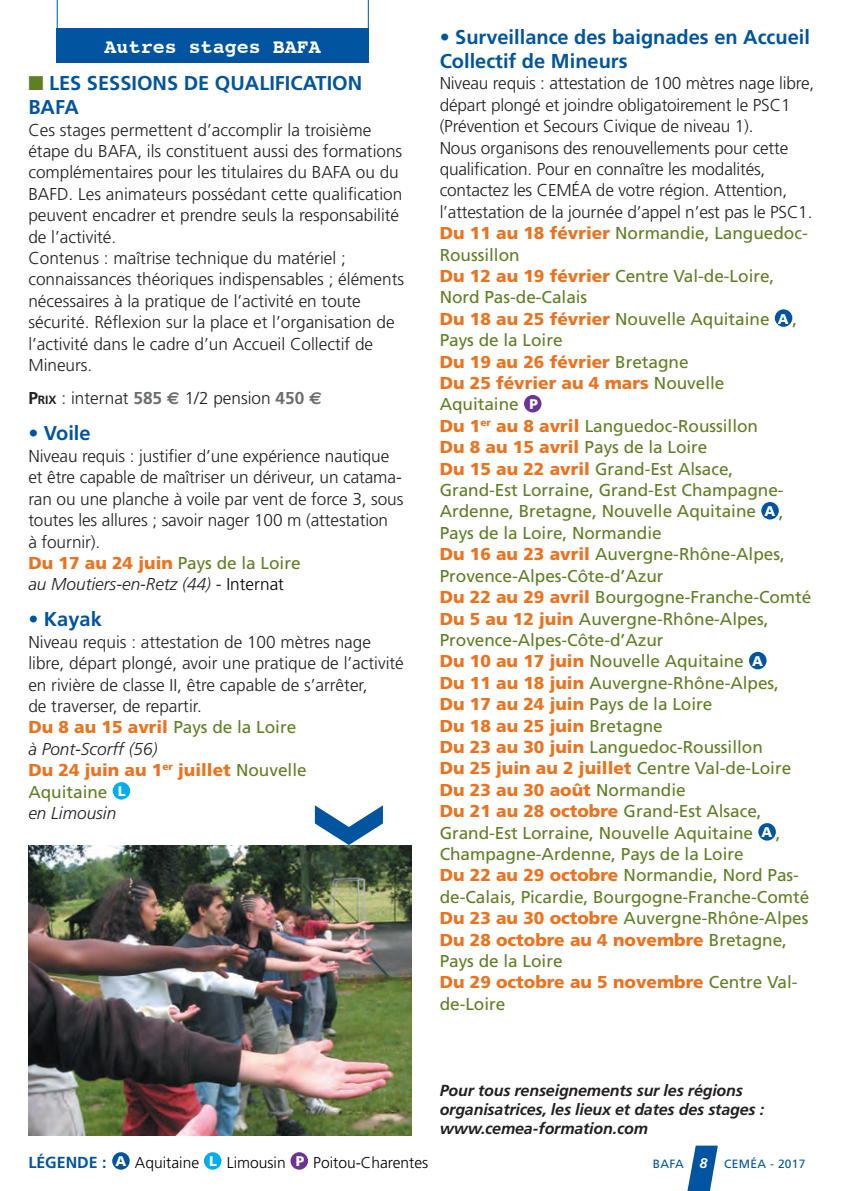
<style>
.page{position:relative;width:851px;height:1191px;background:#fff}
.page>*{position:absolute;margin:0;border:0;box-sizing:border-box;transform-origin:0 0}
.Intitulé_stage_bleu{font:700 20px/24px "Frutiger";color:#01549f}
.Titre_CAP_bleu{font:700 20px/24px "Frutiger";color:#01549f}
.t1{font:700 20px "Courier";color:#fff}
.t2{font:300 17.2px/21.4px "Frutiger";color:#231f20}
.Date_orange_frutiger{font:17.2px/21.4px "Frutiger";color:#5f7f23}
.Date_orange_frutiger-2{font:900 17.2px/21.4px "Frutiger";color:#eb731f}
.Lieu{font:italic 300 17.2px "Frutiger";color:#231f20}
.Date_orange_frutiger-3{font:italic 700 16px/19.2px "Frutiger";letter-spacing:-.01em;color:#231f20}
.Titre_CAP_bleu-2{font:700 16px "Frutiger";color:#01549f}
.Titre_CAP_bleu-3{font:300 15.6px "Frutiger";color:#000}
.t3{font:900 14px "Frutiger";color:#fff}
.t4{font:italic 700 14px "Frutiger";color:#fff}
.t5{font:12px "Frutiger";letter-spacing:.025em;color:#01549f}
.s1{color:#5f7f23}
.s2{font-weight:700}
.s3{font-weight:700;font-size:12px}
.s4{font-weight:700;color:#6c6d70}
.s5{font-family:"Euro Sans";font-weight:700;color:#6c6d70}
.s6{font-weight:900;color:#eb731f}
.s7{font-style:normal;color:#000}
.s8{font-weight:400;color:#5f7f23}
</style>
<div class="page">
<hr style="left:850px;top:0;width:1px;height:62px;background:#a4b680">
<div style="left:57px;top:28px;width:312px;height:34px;background:#01549f"></div>
<hr style="left:57px;top:0;width:1px;height:62px;background:#01549f">
<hr style="left:368px;top:0;width:1px;height:62px;background:#01549f">
<img style="left:28px;top:845px;width:383px;height:290px">
<svg style="left:315px;top:805px;width:68px;height:40px"></svg>
<div style="left:113px;top:782px;width:17px;height:17px;background:#00aeef;border-radius:50%"></div>
<div style="left:774px;top:309px;width:18px;height:18px;background:#01549f;border-radius:50%"></div>
<div style="left:524px;top:395px;width:17px;height:17px;background:#6c3595;border-radius:50%"></div>
<div style="left:761px;top:502px;width:17px;height:17px;background:#01549f;border-radius:50%"></div>
<div style="left:749px;top:652px;width:17px;height:17px;background:#01549f;border-radius:50%"></div>
<div style="left:758px;top:823px;width:17px;height:17px;background:#01549f;border-radius:50%"></div>
<svg style="left:687px;top:1145px;width:30px;height:46px"></svg>
<div style="left:112px;top:1152px;width:18px;height:17px;background:#01549f;border-radius:50%"></div>
<div style="left:204px;top:1152px;width:17px;height:17px;background:#00aeef;border-radius:50%"></div>
<div style="left:290px;top:1152px;width:18px;height:17px;background:#6c3595;border-radius:50%"></div>
<p class="t1" style="left:105px;top:31px;width:218px">Autres stages BAFA</p>
<p class="Titre_CAP_bleu" style="left:28px;top:71px;width:335px"><span class="s1">■</span> LES SESSIONS DE QUALIFICATION<br>BAFA</p>
<p class="t2" style="left:28px;top:119px;width:375px">Ces stages permettent d’accomplir la troisième étape du BAFA, ils constituent aussi des formations complémentaires pour les titulaires du BAFA ou du BAFD. Les animateurs possédant cette qualification peuvent encadrer et prendre seuls la responsabilité de l’activité.</p>
<p class="t2" style="left:28px;top:247px;width:377px">Contenus : maîtrise technique du matériel ; connaissances théoriques indispensables ; éléments nécessaires à la pratique de l’activité en toute sécurité. Réflexion sur la place et l’organisation de l’activité dans le cadre d’un Accueil Collectif de Mineurs.</p>
<p class="t2" style="left:28px;top:388px;width:295px"><span class="s2">P</span><span class="s3">rix</span> : internat <span class="s4">585</span> <span class="s5">e</span> 1/2 pension <span class="s4">450</span> <span class="s5">e</span></p>
<p class="Intitulé_stage_bleu" style="left:28px;top:421px;width:64px">• Voile</p>
<p class="t2" style="left:28px;top:445px;width:376px">Niveau requis : justifier d’une expérience nautique et être capable de maîtriser un dériveur, un catama&shy;ran ou une planche à voile par vent de force 3, sous toutes les allures ; savoir nager 100 m (attestation<br>à fournir).</p>
<p class="Date_orange_frutiger" style="left:28px;top:552px;width:274px"><span class="s6">Du 17 au 24 juin</span> Pays de la Loire</p>
<p class="Lieu" style="left:28px;top:574px;width:257px">au Moutiers-en-Retz (44) - <span class="s7">Internat</span></p>
<p class="Intitulé_stage_bleu" style="left:28px;top:607px;width:75px">• Kayak</p>
<p class="t2" style="left:28px;top:631px;width:377px">Niveau requis : attestation de 100 mètres nage libre, départ plongé, avoir une pratique de l’activité en rivière de classe II, être capable de s’arrêter,<br>de traverser, de repartir.</p>
<p class="Date_orange_frutiger" style="left:28px;top:716px;width:269px"><span class="s6">Du 8 au 15 avril</span> Pays de la Loire</p>
<p class="Lieu" style="left:28px;top:739px;width:131px">à Pont-Scorff (56)</p>
<p class="Date_orange_frutiger-2" style="left:28px;top:759px;width:280px">Du 24 juin au 1<sup>er</sup> juillet <span class="s8">Nouvelle</span></p>
<p class="Date_orange_frutiger" style="left:28px;top:780px;width:81px">Aquitaine</p>
<p class="t3" style="left:118px;top:783px;width:9px">L</p>
<p class="Lieu" style="left:28px;top:803px;width:89px">en Limousin</p>
<p class="Intitulé_stage_bleu" style="left:439px;top:25px;width:372px">• Surveillance des baignades en Accueil<br>Collectif de Mineurs</p>
<p class="t2" style="left:439px;top:73px;width:376px">Niveau requis : attestation de 100 mètres nage libre, départ plongé et joindre obligatoirement le PSC1 (Prévention et Secours Civique de niveau 1).</p>
<p class="t2" style="left:439px;top:137px;width:374px">Nous organisons des renouvellements pour cette qualification. Pour en connaître les modalités, contactez les CEMÉA de votre région. Attention, l’attestation de la journée d’appel n’est pas le PSC1.</p>
<p class="Date_orange_frutiger" style="left:439px;top:222px;width:369px"><span class="s6">Du 11 au 18 février</span> Normandie, Languedoc-<br>Roussillon</p>
<p class="Date_orange_frutiger" style="left:439px;top:265px;width:336px"><span class="s6">Du 12 au 19 février</span> Centre Val-de-Loire,<br>Nord Pas-de-Calais</p>
<p class="Date_orange_frutiger" style="left:439px;top:308px;width:331px"><span class="s6">Du 18 au 25 février</span> Nouvelle Aquitaine</p>
<p class="t3" style="left:777px;top:310px;width:12px">A</p>
<p class="Date_orange_frutiger" style="left:792px;top:308px;width:6px">,</p>
<p class="Date_orange_frutiger" style="left:439px;top:329px;width:124px">Pays de la Loire</p>
<p class="Date_orange_frutiger-2" style="left:439px;top:351px;width:250px">Du 19 au 26 février <span class="s8">Bretagne</span></p>
<p class="Date_orange_frutiger-2" style="left:439px;top:372px;width:286px">Du 25 février au 4 mars <span class="s8">Nouvelle</span></p>
<p class="Date_orange_frutiger" style="left:439px;top:393px;width:81px">Aquitaine</p>
<p class="t3" style="left:529px;top:396px;width:10px">P</p>
<p class="Date_orange_frutiger" style="left:439px;top:415px;width:320px"><span class="s6">Du 1</span><sup>er</sup> <span class="s6">au 8 avril</span> Languedoc-Roussillon</p>
<p class="Date_orange_frutiger" style="left:439px;top:436px;width:269px"><span class="s6">Du 8 au 15 avril</span> Pays de la Loire</p>
<p class="Date_orange_frutiger" style="left:439px;top:458px;width:295px"><span class="s6">Du 15 au 22 avril</span> Grand-Est Alsace,</p>
<p class="Date_orange_frutiger" style="left:439px;top:479px;width:345px">Grand-Est Lorraine, Grand-Est Champagne-<br>Ardenne, Bretagne, Nouvelle Aquitaine</p>
<p class="t3" style="left:764px;top:503px;width:12px">A</p>
<p class="Date_orange_frutiger" style="left:778px;top:500px;width:6px">,</p>
<p class="Date_orange_frutiger" style="left:439px;top:522px;width:223px">Pays de la Loire, Normandie</p>
<p class="Date_orange_frutiger" style="left:439px;top:543px;width:346px"><span class="s6">Du 16 au 23 avril</span> Auvergne-Rhône-Alpes,<br>Provence-Alpes-Côte-d’Azur</p>
<p class="Date_orange_frutiger" style="left:439px;top:586px;width:373px"><span class="s6">Du 22 au 29 avril</span> Bourgogne-Franche-Comté</p>
<p class="Date_orange_frutiger" style="left:439px;top:607px;width:330px"><span class="s6">Du 5 au 12 juin</span> Auvergne-Rhône-Alpes,</p>
<p class="Date_orange_frutiger" style="left:439px;top:629px;width:225px">Provence-Alpes-Côte-d’Azur</p>
<p class="Date_orange_frutiger" style="left:439px;top:650px;width:305px"><span class="s6">Du 10 au 17 juin</span> Nouvelle Aquitaine</p>
<p class="t3" style="left:752px;top:652px;width:12px">A</p>
<p class="Date_orange_frutiger" style="left:439px;top:672px;width:341px"><span class="s6">Du 11 au 18 juin</span> Auvergne-Rhône-Alpes,</p>
<p class="Date_orange_frutiger" style="left:439px;top:693px;width:274px"><span class="s6">Du 17 au 24 juin</span> Pays de la Loire</p>
<p class="Date_orange_frutiger-2" style="left:439px;top:714px;width:225px">Du 18 au 25 juin <span class="s8">Bretagne</span></p>
<p class="Date_orange_frutiger" style="left:439px;top:736px;width:324px"><span class="s6">Du 23 au 30 juin</span> Languedoc-Roussillon</p>
<p class="Date_orange_frutiger-2" style="left:439px;top:757px;width:353px">Du 25 juin au 2 juillet <span class="s8">Centre Val-de-Loire</span></p>
<p class="Date_orange_frutiger-2" style="left:439px;top:778px;width:247px">Du 23 au 30 août <span class="s8">Normandie</span></p>
<p class="Date_orange_frutiger" style="left:439px;top:800px;width:323px"><span class="s6">Du 21 au 28 octobre</span> Grand-Est Alsace,<br>Grand-Est Lorraine, Nouvelle Aquitaine</p>
<p class="t3" style="left:761px;top:824px;width:12px">A</p>
<p class="Date_orange_frutiger" style="left:775px;top:821px;width:6px">,</p>
<p class="Date_orange_frutiger" style="left:439px;top:843px;width:305px">Champagne-Ardenne, Pays de la Loire</p>
<p class="Date_orange_frutiger" style="left:439px;top:864px;width:371px"><span class="s6">Du 22 au 29 octobre</span> Normandie, Nord Pas&shy;de-Calais, Picardie, Bourgogne-Franche-Comté</p>
<p class="Date_orange_frutiger" style="left:439px;top:907px;width:370px"><span class="s6">Du 23 au 30 octobre</span> Auvergne-Rhône-Alpes</p>
<p class="Date_orange_frutiger-2" style="left:439px;top:928px;width:349px">Du 28 octobre au 4 novembre <span class="s8">Bretagne,<br>Pays de la Loire</span></p>
<p class="Date_orange_frutiger-2" style="left:439px;top:971px;width:359px">Du 29 octobre au 5 novembre <span class="s8">Centre Val&shy;de-Loire</span></p>
<p class="Date_orange_frutiger-3" style="left:439px;top:1080px;width:326px">Pour tous renseignements sur les régions organisatrices, les lieux et dates des stages :</p>
<p class="Date_orange_frutiger-3" style="left:439px;top:1118px;width:210px">www.cemea-formation.com</p>
<p class="Titre_CAP_bleu-2" style="left:28px;top:1152px;width:80px">LÉGENDE :</p>
<p class="t3" style="left:115px;top:1153px;width:12px">A</p>
<p class="Titre_CAP_bleu-3" style="left:135px;top:1153px;width:66px">Aquitaine</p>
<p class="t3" style="left:209px;top:1153px;width:9px">L</p>
<p class="Titre_CAP_bleu-3" style="left:227px;top:1153px;width:60px">Limousin</p>
<p class="t3" style="left:296px;top:1153px;width:10px">P</p>
<p class="Titre_CAP_bleu-3" style="left:313px;top:1153px;width:117px">Poitou-Charentes</p>
<p class="t5" style="left:652px;top:1156px;width:33px">BAFA</p>
<p class="t5" style="left:724px;top:1156px;width:83px">CEMÉA - 2017</p>
<p class="t4" style="left:699px;top:1154px;width:9px">8</p>
</div>
